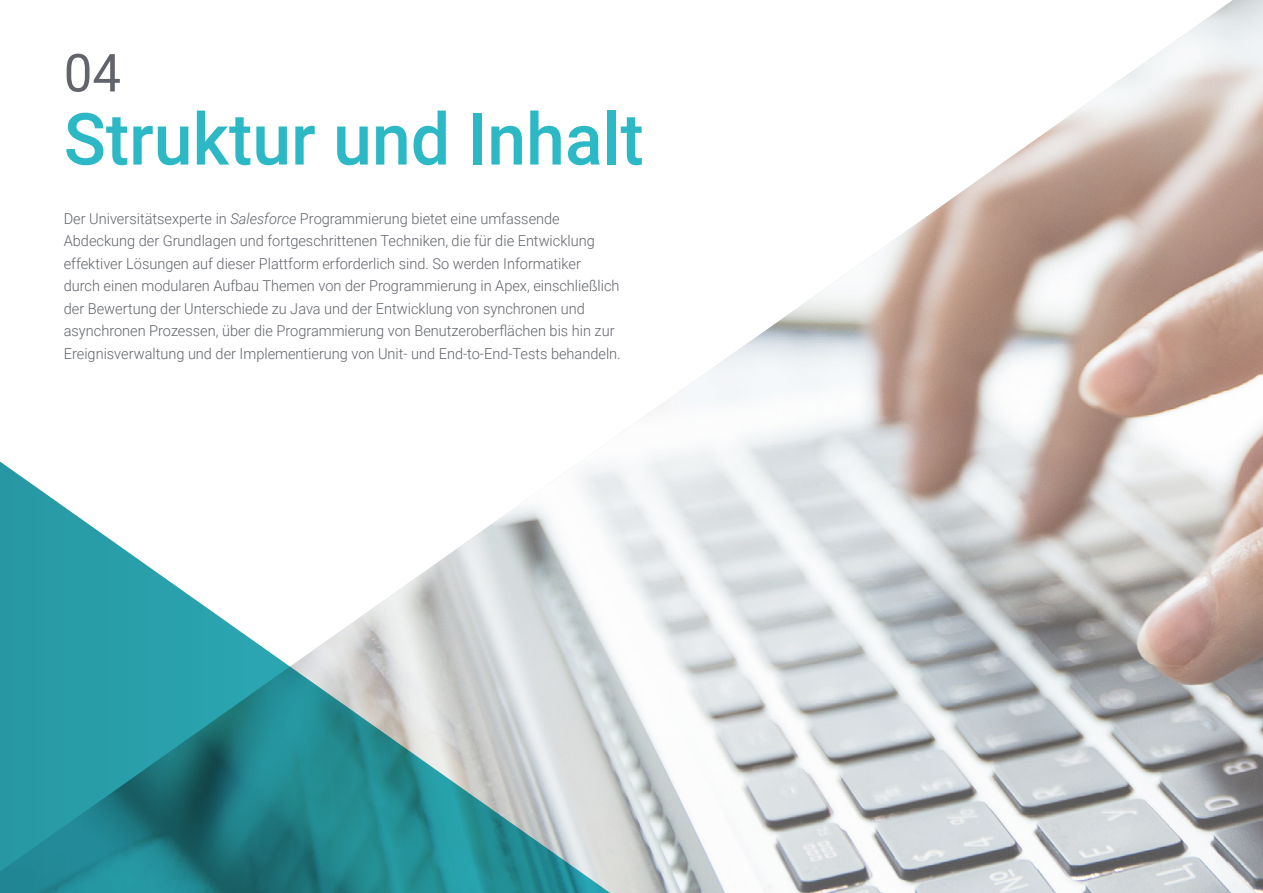
<style>
.page{position:relative;width:1263px;height:893px;background:#fff}
.page>*{position:absolute;margin:0;border:0;box-sizing:border-box;transform-origin:0 0}
.t1{font:500 72px "Roboto";color:#2db8c5}
.t2{font:52.5px "Roboto";color:#61646a}
.t3{font:300 15px/22.5px "Roboto";color:#61646a}
.s1{font-style:italic}
</style>
<div class="page">
<img style="left:638px;top:0;width:625px;height:893px">
<svg style="left:0;top:446px;width:640px;height:447px"></svg>
<h2 class="t2" style="left:64px;top:36px;width:59px">04</h2>
<h1 class="t1" style="left:64px;top:89px;width:581px">Struktur und Inhalt</h1>
<p class="t3" style="left:64px;top:207px;width:558px">Der Universitätsexperte in <span class="s1">Salesforce</span> Programmierung bietet eine umfassende Abdeckung der Grundlagen und fortgeschrittenen Techniken, die für die Entwicklung effektiver Lösungen auf dieser Plattform erforderlich sind. So werden Informatiker durch einen modularen Aufbau Themen von der Programmierung in Apex, einschließlich der Bewertung der Unterschiede zu Java und der Entwicklung von synchronen und asynchronen Prozessen, über die Programmierung von Benutzeroberflächen bis hin zur Ereignisverwaltung und der Implementierung von Unit- und End-to-End-Tests behandeln.</p>
</div>
